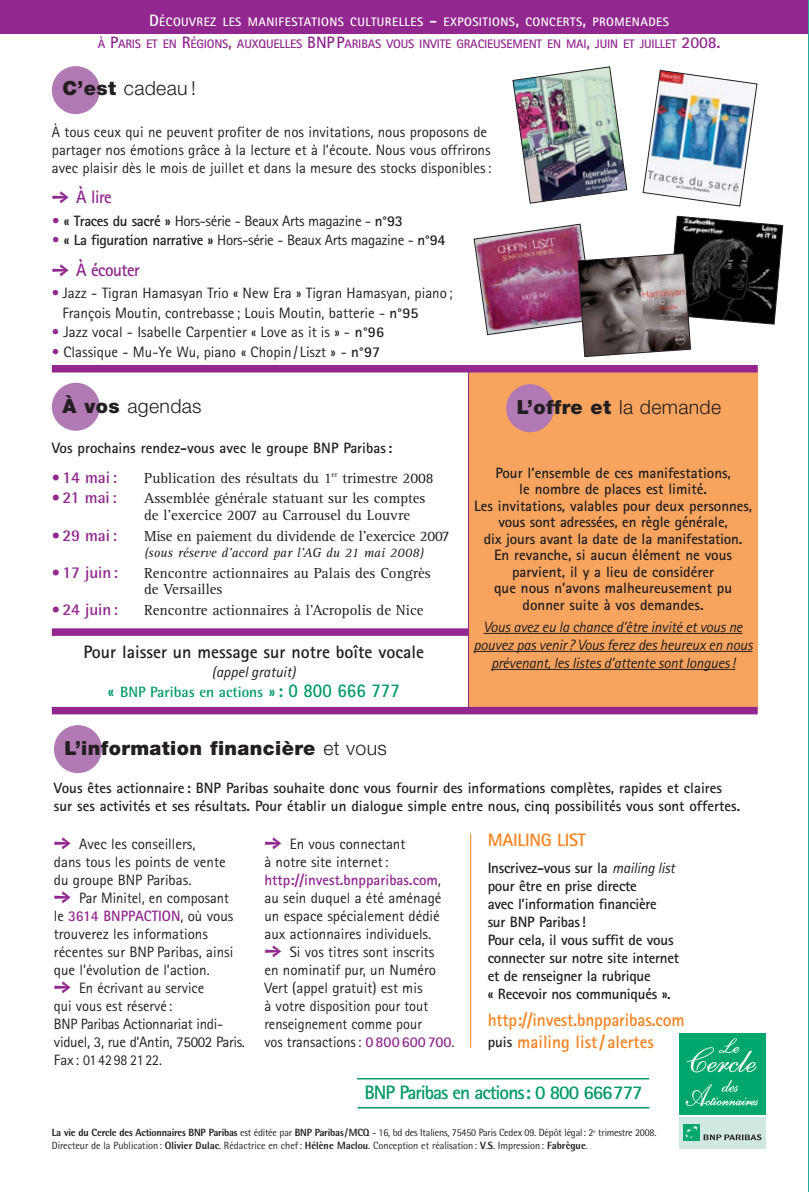
<style>
.page{position:relative;width:809px;height:1192px;background:#fff}
.page>*{position:absolute;margin:0;border:0;box-sizing:border-box;transform-origin:0 0}
.t1{font:900 19.5px "Helvetica Neue";letter-spacing:.02em;color:#231f20}
.t2{font:700 19.5px "Rotis Sans Serif";letter-spacing:-.055em;color:#009964}
.t3{font:300 19.5px "Helvetica Neue";letter-spacing:.015em;color:#231f20}
.t4{font:700 18px/22.2px "Rotis Sans Serif";letter-spacing:-.01em;color:#f5821f}
.t5{font:700 18px "Rotis Sans Serif";color:#231f20}
.t6{font:700 18px "Rotis Sans Serif";letter-spacing:-.025em;color:#91278f;scale:.95 1}
.t7{font:700 16.5px "Rotis Semi Sans";color:#91278f}
.t8{font:15px/18px "Rotis Sans Serif";color:#231f20}
.t9{font:700 15px/16.5px "Rotis Sans Serif";color:#231f20}
.t10{font:15px/16.5px "Rotis Serif";color:#231f20}
.t11{font:italic 15px/18px "Rotis Sans Serif";letter-spacing:-.015em;color:#231f20;text-align:center}
.t12{font:15px "Rotis Sans Serif";letter-spacing:-.025em;color:#231f20}
.t13{font:700 15px "Rotis Semi Sans";color:#009964}
.t14{font:italic 13.5px "Rotis Serif";color:#231f20}
.t15{font:700 12.3px/22.5px "Rotis Sans Serif";letter-spacing:.015em;color:#91278f;text-align:center}
.t16{font:10.5px/12.8px "Rotis Semi Sans";color:#231f20;scale:.95 1}
.s1{font-size:16.5px;color:#fff}
.s2{color:#fff}
.s3{font-size:16.5px}
.s4{font-weight:900}
.s5{font-family:"Fleches Left Right";font-weight:400;font-size:22.5px}
.s6{font-weight:700;color:#91278f}
.s7{font-weight:700}
.s8{color:#91278f}
.s9{font-weight:300}
.s10{font-family:"Rotis Serif"}
.s11{font-family:"Rotis Sans Serif";font-size:16.5px}
.s12{font-family:"Rotis Sans Serif";font-size:18px}
.s13{font-family:"Rotis Sans Serif";font-size:19.5px}
.s14{font-weight:400;font-style:italic}
.s15{font-size:15px;color:#231f20}
.s16{font-family:"Fleches Left Right";font-size:22.5px;color:#91278f}
.s17{font-weight:800}
</style>
<div class="page">
<div style="left:0;top:0;width:809px;height:34px;background:#91278f"></div>
<hr style="left:808px;top:0;width:1px;height:1192px;background:#25ab9a">
<div style="left:52px;top:66px;width:48px;height:48px;background:#b27ab4;border-radius:50%"></div>
<div style="left:469px;top:367px;width:289px;height:343px;background:#f9a45e"></div>
<hr style="left:484px;top:633px;width:258px;height:1px;background:#231f20">
<hr style="left:474px;top:651px;width:93px;height:1px;background:#231f20">
<hr style="left:568px;top:651px;width:184px;height:1px;background:#231f20">
<hr style="left:491px;top:669px;width:238px;height:1px;background:#231f20">
<div style="left:52px;top:707px;width:706px;height:7px;background:#91278f"></div>
<hr style="left:468px;top:366px;width:1px;height:342px;background:#91278f">
<div style="left:52px;top:365px;width:706px;height:7px;background:#91278f"></div>
<div style="left:52px;top:628px;width:417px;height:8px;background:#91278f"></div>
<div style="left:506px;top:384px;width:48px;height:48px;background:#b27ab4;border-radius:50%"></div>
<div style="left:52px;top:383px;width:48px;height:48px;background:#b27ab4;border-radius:50%"></div>
<div style="left:54px;top:725px;width:48px;height:48px;background:#b27ab4;border-radius:50%"></div>
<hr style="left:470px;top:834px;width:1px;height:214px;background:#f5821f">
<hr style="left:358px;top:1107px;width:291px;height:1px;background:#009964">
<hr style="left:357px;top:1078px;width:292px;height:1px;background:#009964">
<div style="left:679px;top:1117px;width:86px;height:32px;background:#d1e7e1"></div>
<div style="left:683px;top:1124px;width:17px;height:16px;background:#00a76d"></div>
<svg style="left:685px;top:1126px;width:13px;height:12px"></svg>
<svg style="left:704px;top:1134px;width:57px;height:6px"></svg>
<div style="left:679px;top:1033px;width:86px;height:82px;background:#00a76d"></div>
<svg style="left:686px;top:1038px;width:71px;height:34px"></svg>
<svg style="left:686px;top:1080px;width:72px;height:26px"></svg>
<img style="left:643px;top:70px;width:114px;height:137px">
<img style="left:512px;top:66px;width:115px;height:138px">
<svg style="left:474px;top:216px;width:309px;height:141px"></svg>
<p class="t15" style="left:98px;top:12px;width:624px"><span class="s1">D</span><span class="s2">ÉCOUVREZ LES MANIFESTATIONS CULTURELLES</span> <span class="s1">-</span> <span class="s2">EXPOSITIONS</span><span class="s1">,</span> <span class="s2">CONCERTS</span><span class="s1">,</span> <span class="s2">PROMENADES<br></span>À <span class="s3">P</span>ARIS ET EN <span class="s3">R</span>ÉGIONS<span class="s3">,</span> AUXQUELLES <span class="s3">BNPP</span>ARIBAS VOUS INVITE GRACIEUSEMENT EN MAI<span class="s3">,</span> JUIN ET JUILLET <span class="s3">2008.</span></p>
<h1 class="t3" style="left:62px;top:82px;width:135px"><span class="s4">C’est</span> cadeau !</h1>
<p class="t8" style="left:52px;top:124px;width:441px">À tous ceux qui ne peuvent profiter de nos invitations, nous proposons de partager nos émotions grâce à la lecture et à l’écoute. Nous vous offrirons avec plaisir dès le mois de juillet et dans la mesure des stocks disponibles:</p>
<p class="t6" style="left:52px;top:191px;width:65px"><span class="s5">r</span> À lire</p>
<p class="t12" style="left:52px;top:216px;width:353px"><span class="s6">•</span> <span class="s7">« Traces du sacré »</span> Hors-série - Beaux Arts magazine - <span class="s7">n°93</span></p>
<p class="t12" style="left:52px;top:235px;width:395px"><span class="s6">•</span> <span class="s7">« La figuration narrative »</span> Hors-série - Beaux Arts magazine - <span class="s7">n°94</span></p>
<p class="t6" style="left:52px;top:263px;width:94px"><span class="s5">r</span> À écouter</p>
<p class="t8" style="left:63px;top:285px;width:392px;line-height:19.5px;text-indent:-11px"><span class="s8">•</span> Jazz - Tigran Hamasyan Trio « New Era » Tigran Hamasyan, piano;<br>François Moutin, contrebasse; Louis Moutin, batterie - <span class="s7">n°95</span></p>
<p class="t8" style="left:52px;top:325px;width:334px"><span class="s8">•</span> Jazz vocal - Isabelle Carpentier « Love as it is » - <span class="s7">n°96</span></p>
<p class="t8" style="left:52px;top:344px;width:330px"><span class="s8">•</span> Classique - Mu-Ye Wu, piano « Chopin/Liszt » - <span class="s7">n°97</span></p>
<h1 class="t3" style="left:62px;top:399px;width:141px"><span class="s4">À vos</span> agendas</h1>
<h1 class="t1" style="left:517px;top:400px;width:206px">L’offre et <span class="s9">la demande</span></h1>
<p class="t9" style="left:52px;top:441px;width:342px">Vos prochains rendez-vous avec le groupe BNP Paribas:</p>
<p class="t7" style="left:52px;top:471px;width:67px"><span class="s10">•</span>14 mai:</p>
<p class="t10" style="left:144px;top:471px;width:291px">Publication des résultats du 1<sup>er</sup> trimestre 2008</p>
<p class="t7" style="left:52px;top:492px;width:66px"><span class="s10">•</span>21 mai:</p>
<p class="t10" style="left:144px;top:491px;width:283px">Assemblée générale statuant sur les comptes de l’exercice 2007 au Carrousel du Louvre</p>
<p class="t7" style="left:52px;top:529px;width:67px"><span class="s10">•</span>29 mai:</p>
<p class="t10" style="left:144px;top:529px;width:307px">Mise en paiement du dividende de l’exercice 2007</p>
<p class="t14" style="left:144px;top:548px;width:281px">(sous réserve d’accord par l’AG du 21 mai 2008)</p>
<p class="t7" style="left:52px;top:566px;width:68px"><span class="s10">•</span> 17 juin:</p>
<p class="t10" style="left:144px;top:566px;width:288px">Rencontre actionnaires au Palais des Congrès de Versailles</p>
<p class="t7" style="left:52px;top:604px;width:68px"><span class="s10">•</span> 24 juin:</p>
<p class="t10" style="left:144px;top:603px;width:281px">Rencontre actionnaires à l’Acropolis de Nice</p>
<p class="t5" style="left:84px;top:645px;width:342px">Pour laisser un message sur notre boîte vocale</p>
<p class="t11" style="left:212px;top:664px;width:85px">(appel gratuit)</p>
<p class="t13" style="left:108px;top:686px;width:293px"><span class="s11">«</span> BNP Paribas en actions <span class="s11">»</span><span class="s12">:</span> <span class="s13">0 800 666 777</span></p>
<h1 class="t1" style="left:65px;top:741px;width:324px">L’information financière <span class="s9">et vous</span></h1>
<p class="t9" style="left:474px;top:466px;width:280px;text-align:center">Pour l’ensemble de ces manifestations,<br>le nombre de places est limité.<br>Les invitations, valables pour deux personnes, vous sont adressées, en règle générale,<br>dix jours avant la date de la manifestation.<br>En revanche, si aucun élément ne vous parvient, il y a lieu de considérer<br>que nous n’avons malheureusement pu donner suite à vos demandes.</p>
<p class="t11" style="left:474px;top:619px;width:280px">Vous avez eu la chance d’être invité et vous ne pouvez pas venir? Vous ferez des heureux en nous prévenant, les listes d’attente sont longues!</p>
<p class="t9" style="left:54px;top:780px;width:688px;line-height:18px">Vous êtes actionnaire: BNP Paribas souhaite donc vous fournir des informations complètes, rapides et claires sur ses activités et ses résultats. Pour établir un dialogue simple entre nous, cinq possibilités vous sont offertes.</p>
<p class="t4" style="left:488px;top:831px;width:100px">MAILING LIST</p>
<p class="t9" style="left:488px;top:860px;width:193px;line-height:18px">Inscrivez-vous sur la <span class="s14">mailing list </span>pour être en prise directe<br>avec l’information financière<br>sur BNP Paribas!<br>Pour cela, il vous suffit de vous connecter sur notre site internet et de renseigner la rubrique<br>« Recevoir nos communiqués ».</p>
<p class="t4" style="left:488px;top:1010px;width:198px">http://invest.bnpparibas.com <span class="s15">puis</span> mailing list/alertes</p>
<p class="t8" style="left:54px;top:837px;width:193px"><span class="s16">r</span> Avec les conseillers,<br>dans tous les points de vente<br>du groupe BNP Paribas.<br><span class="s16">r</span> Par Minitel, en composant<br>le <span class="s6">3614 BNPPACTION</span>, où vous trouverez les informations récentes sur BNP Paribas, ainsi que l’évolution de l’action.<br><span class="s16">r</span> En écrivant au service<br>qui vous est réservé:<br>BNP Paribas Actionnariat indi - viduel, 3, rue d’Antin, 75002 Paris.<br>Fax : 014298 2122.</p>
<p class="t8" style="left:264px;top:837px;width:192px"><span class="s16">r</span> En vous connectant<br>à notre site internet: <span class="s6">http://invest.bnpparibas.com</span>, au sein duquel a été aménagé un espace spécialement dédié aux actionnaires individuels.<br><span class="s16">r</span> Si vos titres sont inscrits<br>en nominatif pur, un Numéro<br>Vert (appel gratuit) est mis<br>à votre disposition pour tout renseignement comme pour<br>vos transactions: <span class="s6">0800600700</span>.</p>
<h1 class="t2" style="left:364px;top:1086px;width:280px">BNP Paribas en actions: 0 800 666777</h1>
<p class="t16" style="left:52px;top:1127px;width:638px"><span class="s17">La vie du Cercle des Actionnaires BNP Paribas</span> est éditée par <span class="s17">BNP Paribas/MCQ</span> - 16, bd des Italiens, 75450 Paris Cedex 09. Dépôt légal: 2<sup>e</sup> trimestre 2008.<br>Directeur de la Publication: <span class="s17">Olivier Dulac</span>. Rédactrice en chef: <span class="s17">Hélène Maclou</span>. Conception et réalisation: <span class="s17">V</span>.<span class="s17">S</span>. Impression: <span class="s17">Fabrègue</span>.</p>
</div>
